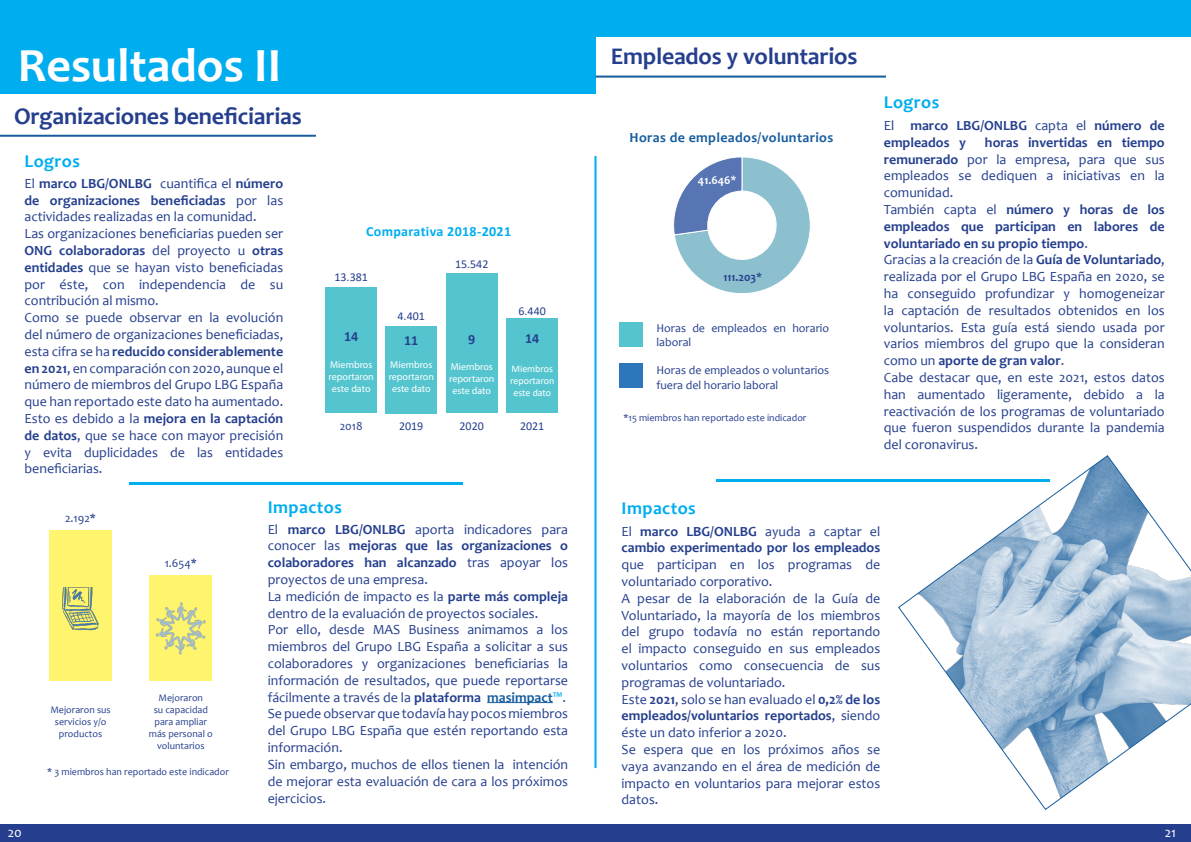
<style>
.page{position:relative;width:1191px;height:842px;background:#fff}
.page>*{position:absolute;margin:0;border:0;box-sizing:border-box;transform-origin:0 0}
.t1{font:700 48px "Candara";color:#fff}
.t2{font:700 24px "Candara";letter-spacing:-.01em;color:#253f8e}
.t3{font:700 18px "Candara";letter-spacing:.025em;color:#00aeef}
.t4{font:14px/16.8px "Candara";color:#253f8e;text-align:justify}
.t5{font:700 14px/16.8px "Candara";color:#253f8e}
.t6{font:700 14px "Candara";letter-spacing:.025em;color:#175d9e}
.t7{font:700 14px "Calibri";letter-spacing:.025em;color:#00aeef}
.t8{font:700 14px "Calibri";color:#253f8e}
.t9{font:14px "Candara";color:#fff}
.t10{font:12px/14.4px "Candara";color:#253f8e}
.t11{font:12px "Calibri";color:#253f8e}
.t12{font:700 12px "Candara";color:#253f8e}
.t13{font:700 12px "Candara";color:#fff}
.t14{font:10px/12px "Candara";color:#253f8e;text-align:center}
.t15{font:10px/12px "Myriad Pro";color:#fff;text-align:center}
.t16{font:10px/12px "Calibri";color:#fff;text-align:center}
.s1{font-weight:700}
.s2{font-weight:700;color:#175d9e}
.s3{font-weight:700;color:#00aeef}
.s4{font-weight:400}
</style>
<div class="page">
<hr style="left:487px;top:702px;width:66px;height:1px;background:#175d9e">
<div style="left:506px;top:319px;width:52px;height:94px;background:#54c5cf"></div>
<div style="left:446px;top:274px;width:52px;height:139px;background:#54c5cf"></div>
<div style="left:385px;top:326px;width:52px;height:87px;background:#54c5cf"></div>
<div style="left:325px;top:287px;width:52px;height:126px;background:#54c5cf"></div>
<svg style="left:673px;top:157px;width:137px;height:136px"></svg>
<div style="left:619px;top:322px;width:23px;height:25px;background:#54c5cf"></div>
<div style="left:619px;top:364px;width:23px;height:24px;background:#2e76bc"></div>
<div style="left:49px;top:530px;width:63px;height:151px;background:#fff46d"></div>
<div style="left:149px;top:575px;width:63px;height:106px;background:#fff46d"></div>
<img style="left:155px;top:602px;width:51px;height:52px">
<img style="left:62px;top:587px;width:37px;height:44px">
<svg style="left:897px;top:455px;width:294px;height:355px"></svg>
<div style="left:594px;top:156px;width:2px;height:612px;background:#00aeef;border:1px solid #00aeef"></div>
<div style="left:0;top:824px;width:1191px;height:18px;background:#253f8e"></div>
<div style="left:595px;top:0;width:596px;height:36px;background:#00aeef"></div>
<div style="left:0;top:0;width:595px;height:93px;background:#00aeef"></div>
<hr style="left:595px;top:76px;width:291px;height:2px;background:#175d9e">
<hr style="left:0;top:135px;width:316px;height:2px;background:#175d9e">
<hr style="left:129px;top:482px;width:333px;height:2px;background:#00aeef">
<hr style="left:716px;top:479px;width:333px;height:2px;background:#00aeef">
<p class="t1" style="left:18px;top:36px;width:265px">Resultados II</p>
<p class="t2" style="left:14px;top:102px;width:289px">Organizaciones beneficiarias</p>
<p class="t3" style="left:25px;top:150px;width:57px">Logros</p>
<p class="t4" style="left:25px;top:175px;width:260px">El <span class="s1">marco LBG/ONLBG</span> cuantifica el <span class="s1">número de organizaciones beneficiadas</span> por las actividades realizadas en la comunidad.</p>
<p class="t4" style="left:25px;top:225px;width:260px">Las organizaciones beneficiarias pueden ser <span class="s1">ONG colaboradoras</span> del proyecto u <span class="s1">otras entidades</span> que se hayan visto beneficiadas por éste, con independencia de su contribución al mismo.</p>
<p class="t4" style="left:25px;top:309px;width:260px">Como se puede observar en la evolución del número de organizaciones beneficiadas, esta cifra se ha <span class="s1">reducido considerablemente en 2021</span>, en comparación con 2020, aunque el número de miembros del Grupo LBG España que han reportado este dato ha aumentado.</p>
<p class="t4" style="left:25px;top:410px;width:260px">Esto es debido a la <span class="s1">mejora en la captación de datos</span>, que se hace con mayor precisión y evita duplicidades de las entidades beneficiarias.</p>
<p class="t7" style="left:366px;top:221px;width:147px">Comparativa 2018-2021</p>
<p class="t11" style="left:455px;top:256px;width:35px">15.542</p>
<p class="t11" style="left:334px;top:269px;width:35px">13.381</p>
<p class="t8" style="left:344px;top:326px;width:16px">14</p>
<p class="t11" style="left:397px;top:308px;width:29px">4.401</p>
<p class="t8" style="left:404px;top:330px;width:16px">11</p>
<p class="t8" style="left:468px;top:329px;width:9px">9</p>
<p class="t11" style="left:518px;top:303px;width:29px">6.440</p>
<p class="t8" style="left:525px;top:329px;width:16px">14</p>
<p class="t15" style="left:329px;top:359px;width:47px">Miembros reportaron este dato</p>
<p class="t15" style="left:389px;top:358px;width:47px">Miembros reportaron este dato</p>
<p class="t15" style="left:449px;top:360px;width:47px">Miembros reportaron este dato</p>
<p class="t16" style="left:510px;top:363px;width:46px">Miembros reportaron este dato</p>
<p class="t10" style="left:340px;top:419px;width:24px">2018</p>
<p class="t11" style="left:399px;top:418px;width:26px">2019</p>
<p class="t11" style="left:459px;top:418px;width:26px">2020</p>
<p class="t11" style="left:520px;top:418px;width:26px">2021</p>
<p class="t10" style="left:65px;top:511px;width:32px">2.192<span class="s1">*</span></p>
<p class="t10" style="left:165px;top:556px;width:34px">1.654<span class="s1">*</span></p>
<p class="t9" style="left:8px;top:824px;width:16px">20</p>
<p class="t14" style="left:149px;top:692px;width:65px">Mejoraron<br>su capacidad para ampliar más personal o voluntarios</p>
<p class="t14" style="left:47px;top:766px;width:183px">* 3 miembros han reportado este indicador</p>
<p class="t14" style="left:50px;top:704px;width:62px">Mejoraron sus servicios y/o productos</p>
<p class="t3" style="left:268px;top:496px;width:76px">Impactos</p>
<p class="t4" style="left:268px;top:521px;width:302px">El <span class="s1">marco LBG/ONLBG</span> aporta indicadores para conocer las <span class="s1">mejoras que las organizaciones o colaboradores han alcanzado</span> tras apoyar los proyectos de una empresa.</p>
<p class="t4" style="left:268px;top:588px;width:302px">La medición de impacto es la <span class="s1">parte más compleja </span>dentro de la evaluación de proyectos sociales.</p>
<p class="t4" style="left:268px;top:621px;width:302px">Por ello, desde MAS Business animamos a los miembros del Grupo LBG España a solicitar a sus colaboradores y organizaciones beneficiarias la información de resultados, que puede reportarse fácilmente a través de la <span class="s1">plataforma</span> <span class="s2">masimpact</span><span class="s3">™</span>.</p>
<p class="t4" style="left:268px;top:705px;width:302px">Se puede observar que todavía hay pocos miembros del Grupo LBG España que estén reportando esta información.</p>
<p class="t4" style="left:268px;top:756px;width:302px">Sin embargo, muchos de ellos tienen la intención de mejorar esta evaluación de cara a los próximos ejercicios.</p>
<p class="t2" style="left:611px;top:41px;width:248px">Empleados y voluntarios</p>
<p class="t6" style="left:629px;top:128px;width:205px">Horas de empleados/voluntarios</p>
<p class="t13" style="left:698px;top:173px;width:40px">41.646*</p>
<p class="t12" style="left:723px;top:269px;width:40px">111.203*</p>
<p class="t10" style="left:656px;top:321px;width:174px">Horas de empleados en horario laboral</p>
<p class="t10" style="left:656px;top:363px;width:174px">Horas de empleados o voluntarios fuera del horario laboral</p>
<p class="t14" style="left:623px;top:411px;width:184px">*15 miembros han reportado este indicador</p>
<p class="t3" style="left:621px;top:496px;width:76px">Impactos</p>
<p class="t3" style="left:884px;top:91px;width:57px">Logros</p>
<p class="t5" style="left:884px;top:117px;width:282px"><span class="s4">El</span> marco LBG/ONLBG <span class="s4">capta el</span> número de empleados y</p>
<p class="t4" style="left:884px;top:134px;width:282px;text-indent:101px"><span class="s1">horas invertidas en tiempo remunerado</span> por la empresa, para que sus empleados se dediquen a iniciativas en la comunidad.</p>
<p class="t5" style="left:884px;top:201px;width:282px;text-align:justify"><span class="s4">También capta el</span> número y horas de los empleados que participan en labores de voluntariado en su propio tiempo<span class="s4">.</span></p>
<p class="t4" style="left:884px;top:251px;width:282px">Gracias a la creación de la <span class="s1">Guía de Voluntariado</span>, realizada por el Grupo LBG España en 2020, se ha conseguido profundizar y homogeneizar la captación de resultados obtenidos en los voluntarios. Esta guía está siendo usada por varios miembros del grupo que la consideran como un <span class="s1">aporte de gran valor</span>.</p>
<p class="t4" style="left:884px;top:369px;width:282px">Cabe destacar que, en este 2021, estos datos han aumentado ligeramente, debido a la reactivación de los programas de voluntariado que fueron suspendidos durante la pandemia del coronavirus.</p>
<p class="t4" style="left:621px;top:522px;width:260px">El <span class="s1">marco LBG/ONLBG</span> ayuda a captar el <span class="s1">cambio experimentado por los empleados </span>que participan en los programas de voluntariado corporativo.</p>
<p class="t4" style="left:621px;top:590px;width:260px">A pesar de la elaboración de la Guía de Voluntariado, la mayoría de los miembros del grupo todavía no están reportando el impacto conseguido en sus empleados voluntarios como consecuencia de sus programas de voluntariado.</p>
<p class="t4" style="left:621px;top:690px;width:260px">Este <span class="s1">2021</span>, solo se han evaluado el <span class="s1">0,2% de los empleados/voluntarios reportados</span>, siendo éste un dato inferior a 2020.</p>
<p class="t4" style="left:621px;top:741px;width:260px">Se espera que en los próximos años se vaya avanzando en el área de medición de impacto en voluntarios para mejorar estos datos.</p>
<p class="t9" style="left:1164px;top:823px;width:13px">21</p>
</div>
